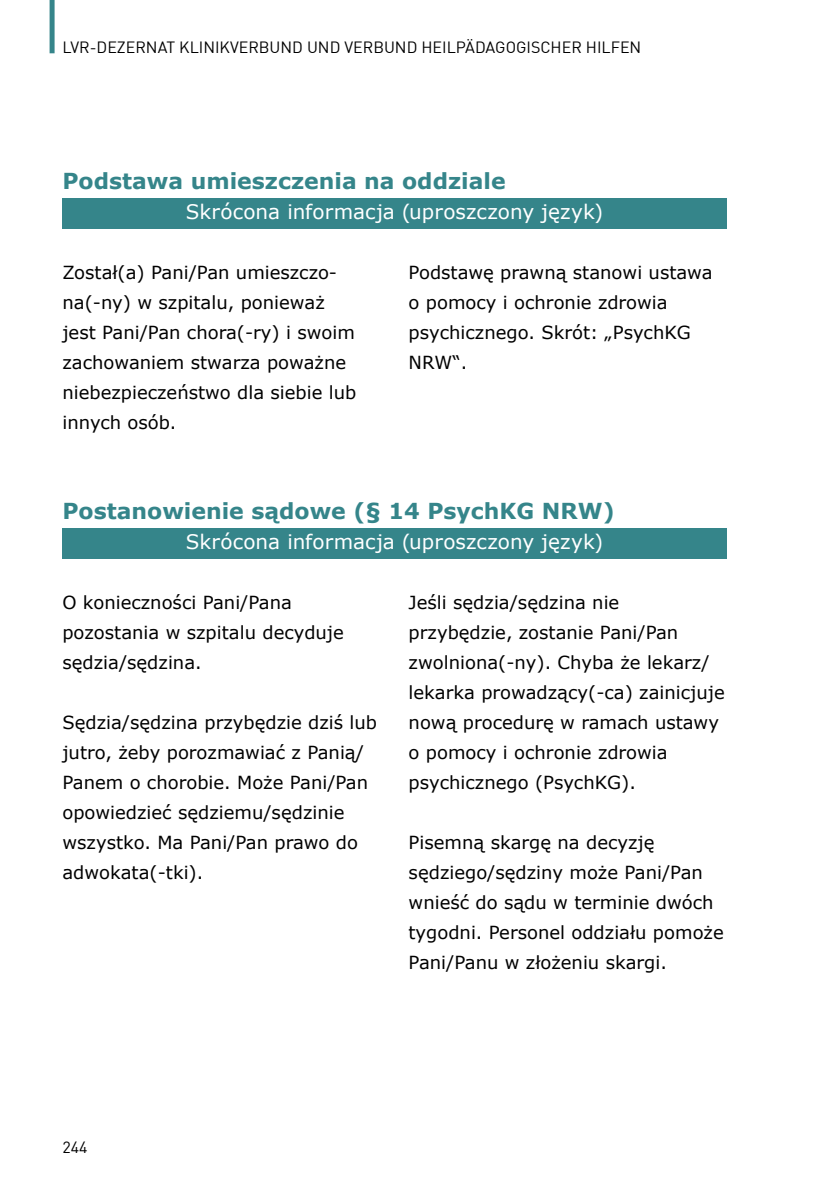
<style>
.page{position:relative;width:840px;height:1191px;background:#fff}
.page>*{position:absolute;margin:0;border:0;box-sizing:border-box;transform-origin:0 0}
.aaa_headline_2_ebene{font:700 22px "Verdana";color:#35858a}
.aaa_headline_3_ebene{font:20px "Verdana";letter-spacing:.005em;color:#fff}
.Grundtext_Kopie{font:18px/30px "Verdana";color:#000}
.t1{font:16px "DIN";color:#000}
</style>
<div class="page">
<div style="left:50px;top:0;width:5px;height:53px;background:#35858a"></div>
<div style="left:62px;top:198px;width:664px;height:31px;background:#35858a"></div>
<div style="left:62px;top:528px;width:664px;height:31px;background:#35858a"></div>
<p class="t1" style="left:62px;top:37px;width:580px">LVR-DEZERNAT KLINIKVERBUND UND VERBUND HEILPÄDAGOGISCHER HILFEN</p>
<p class="aaa_headline_2_ebene" style="left:62px;top:165px;width:444px">Podstawa umieszczenia na oddziale</p>
<p class="aaa_headline_3_ebene" style="left:186px;top:198px;width:418px">Skrócona informacja (uproszczony język)</p>
<p class="Grundtext_Kopie" style="left:62px;top:257px;width:295px">Został(a) Pani/Pan umieszczo&shy;na(-ny) w szpitalu, ponieważ jest Pani/Pan chora(-ry) i swoim zachowaniem stwarza poważne niebezpieczeństwo dla siebie lub innych osób.</p>
<p class="Grundtext_Kopie" style="left:408px;top:257px;width:305px">Podstawę prawną stanowi ustawa o pomocy i ochronie zdrowia psychicznego. Skrót: „PsychKG<br>NRW“.</p>
<p class="aaa_headline_2_ebene" style="left:62px;top:495px;width:553px">Postanowienie sądowe (§ 14 PsychKG NRW)</p>
<p class="aaa_headline_3_ebene" style="left:186px;top:528px;width:418px">Skrócona informacja (uproszczony język)</p>
<p class="Grundtext_Kopie" style="left:62px;top:587px;width:283px">O konieczności Pani/Pana pozostania w szpitalu decyduje sędzia/sędzina.</p>
<p class="Grundtext_Kopie" style="left:62px;top:707px;width:316px">Sędzia/sędzina przybędzie dziś lub jutro, żeby porozmawiać z Panią/<br>Panem o chorobie. Może Pani/Pan opowiedzieć sędziemu/sędzinie wszystko. Ma Pani/Pan prawo do adwokata(-tki).</p>
<p class="Grundtext_Kopie" style="left:408px;top:587px;width:317px">Jeśli sędzia/sędzina nie przybędzie, zostanie Pani/Pan zwolniona(-ny). Chyba że lekarz/ lekarka prowadzący(-ca) zainicjuje nową procedurę w ramach ustawy o pomocy i ochronie zdrowia psychicznego (PsychKG).</p>
<p class="Grundtext_Kopie" style="left:408px;top:827px;width:316px">Pisemną skargę na decyzję sędziego/sędziny może Pani/Pan wnieść do sądu w terminie dwóch tygodni. Personel oddziału pomoże<br>Pani/Panu w złożeniu skargi.</p>
<p class="t1" style="left:62px;top:1137px;width:27px">244</p>
</div>
